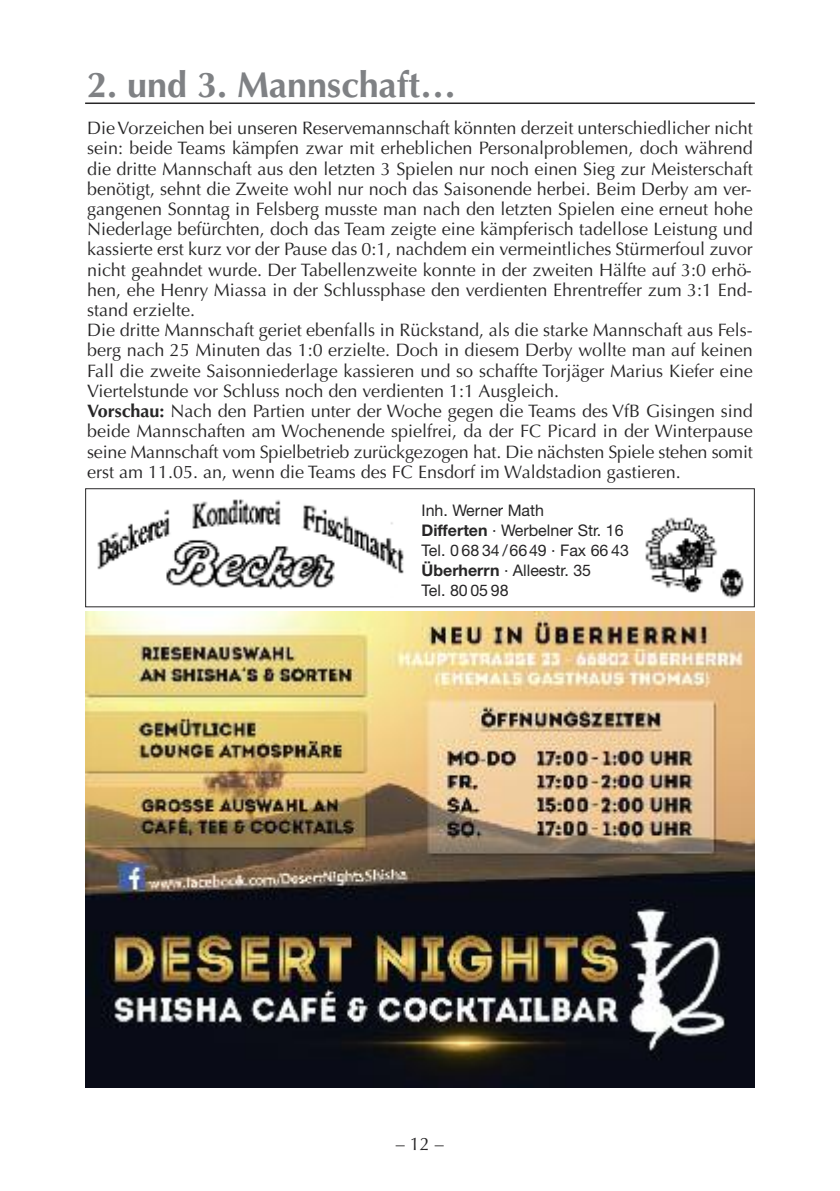
<style>
.page{position:relative;width:840px;height:1191px;background:#fff}
.page>*{position:absolute;margin:0;border:0;box-sizing:border-box;transform-origin:0 0}
.t1{font:700 36px "Optima";color:#7f8184}
.t2{font:18px/20.2px "Optima";color:#272627}
.t3{font:16px/20px "Helvetica Neue";color:#272627}
.s1{font-weight:700}
</style>
<div class="page">
<img style="left:85px;top:611px;width:669px;height:476px">
<hr style="left:85px;top:102px;width:669px;height:2px;background:#272627">
<div style="left:85px;top:488px;width:669px;height:119px;border:1px solid #272627"></div>
<img style="left:97px;top:499px;width:307px;height:91px">
<img style="left:645px;top:517px;width:99px;height:82px">
<h1 class="t1" style="left:87px;top:70px;width:370px">2. und 3. Mannschaft…</h1>
<p class="t2" style="left:87px;top:120px;width:667px">DieVorzeichen bei unseren Reservemannschaft könnten derzeit unterschiedlicher nicht sein: beide Teams kämpfen zwar mit erheblichen Personalproblemen, doch während die dritte Mannschaft aus den letzten 3 Spielen nur noch einen Sieg zur Meisterschaft benötigt, sehnt die Zweite wohl nur noch das Saisonende herbei. Beim Derby am ver&shy;gangenen Sonntag in Felsberg musste man nach den letzten Spielen eine erneut hohe Niederlage befürchten, doch das Team zeigte eine kämpferisch tadellose Leistung und kassierte erst kurz vor der Pause das 0:1, nachdem ein vermeintliches Stürmerfoul zuvor nicht geahndet wurde. Der Tabellenzweite konnte in der zweiten Hälfte auf 3:0 erhö&shy;hen, ehe Henry Miassa in der Schlussphase den verdienten Ehrentreffer zum 3:1 End&shy;stand erzielte.<br>Die dritte Mannschaft geriet ebenfalls in Rückstand, als die starke Mannschaft aus Fels&shy;berg nach 25 Minuten das 1:0 erzielte. Doch in diesem Derby wollte man auf keinen Fall die zweite Saisonniederlage kassieren und so schaffte Torjäger Marius Kiefer eine Viertelstunde vor Schluss noch den verdienten 1:1 Ausgleich.<br><span class="s1">Vorschau:</span> Nach den Partien unter der Woche gegen die Teams des VfB Gisingen sind beide Mannschaften am Wochenende spielfrei, da der FC Picard in der Winterpause seine Mannschaft vom Spielbetrieb zurückgezogen hat. Die nächsten Spiele stehen somit erst am 11.05. an, wenn die Teams des FC Ensdorf im Waldstadion gastieren.</p>
<p class="t3" style="left:421px;top:502px;width:209px">Inh. Werner Math<br><span class="s1">Differten</span> · Werbelner Str. 16<br>Tel. 0 68 34 /6649 · Fax 66 43<br><span class="s1">Überherrn</span> · Alleestr. 35<br>Tel. 80 05 98</p>
<p class="t2" style="left:396px;top:1135px;width:49px">–12–</p>
</div>
